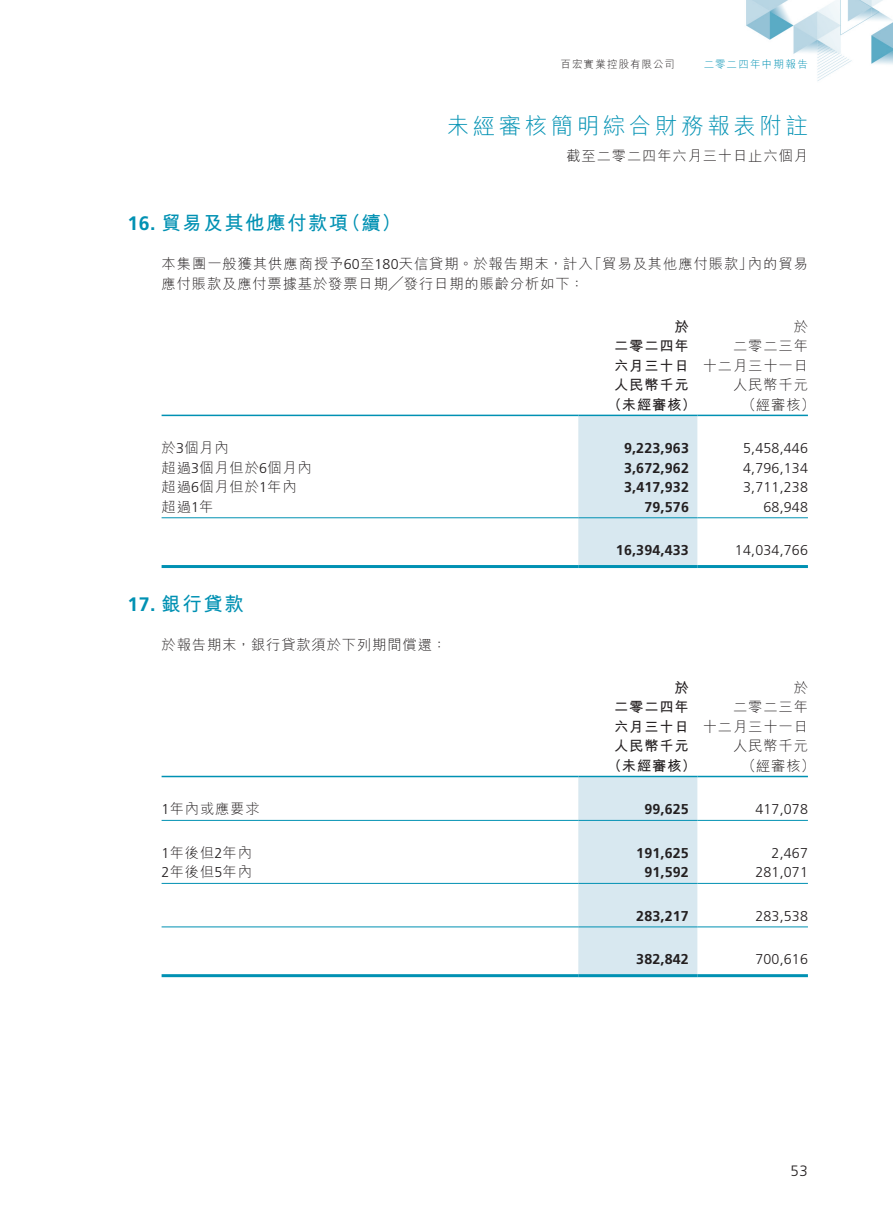
<style>
.page{position:relative;width:893px;height:1212px;background:#fff}
.page>*{position:absolute;margin:0;border:0;box-sizing:border-box;transform-origin:0 0}
.t1{font:300 22.5px "M Hei HK";letter-spacing:.16em;color:#0091b3}
.t2{font:700 19.5px "M Hei HK";letter-spacing:.075em;color:#0091b3}
.t3{font:300 15px "Frutiger LT Std";color:#231f20}
.t4{font:300 14.25px/19.5px "M Hei HK";letter-spacing:.065em;color:#231f20;text-align:right}
.t5{font:700 14.25px "Frutiger LT Std";letter-spacing:.015em;color:#231f20}
.t6{font:300 14.25px "Frutiger LT Std";letter-spacing:.015em;color:#231f20}
.t7{font:700 14.25px/19.5px "M Hei HK";letter-spacing:.065em;color:#231f20;text-align:justify}
.t8{font:300 10.5px "M Hei HK";letter-spacing:.1em;color:#231f20}
.t9{font:300 10.5px "M Hei HK";letter-spacing:.12em;color:#0091b3}
.s1{font-family:"Frutiger LT Std"}
</style>
<div class="page">
<img style="left:746px;top:0;width:147px;height:81px">
<div style="left:578px;top:416px;width:119px;height:149px;background:#d8e8f0"></div>
<hr style="left:162px;top:415px;width:416px;height:1px;background:#0091b3">
<hr style="left:578px;top:415px;width:119px;height:1px;background:#0091b3">
<hr style="left:697px;top:415px;width:111px;height:1px;background:#0091b3">
<hr style="left:162px;top:517px;width:416px;height:1px;background:#0091b3">
<hr style="left:578px;top:517px;width:119px;height:1px;background:#0091b3">
<hr style="left:697px;top:517px;width:111px;height:1px;background:#0091b3">
<hr style="left:162px;top:565px;width:416px;height:3px;background:#0091b3">
<hr style="left:578px;top:565px;width:119px;height:3px;background:#0091b3">
<hr style="left:697px;top:565px;width:111px;height:3px;background:#0091b3">
<div style="left:578px;top:777px;width:119px;height:197px;background:#d8e8f0"></div>
<hr style="left:162px;top:776px;width:416px;height:1px;background:#0091b3">
<hr style="left:578px;top:776px;width:119px;height:1px;background:#0091b3">
<hr style="left:697px;top:776px;width:111px;height:1px;background:#0091b3">
<hr style="left:162px;top:820px;width:416px;height:1px;background:#0091b3">
<hr style="left:578px;top:820px;width:119px;height:1px;background:#0091b3">
<hr style="left:697px;top:820px;width:111px;height:1px;background:#0091b3">
<hr style="left:162px;top:883px;width:416px;height:1px;background:#0091b3">
<hr style="left:578px;top:883px;width:119px;height:1px;background:#0091b3">
<hr style="left:697px;top:883px;width:111px;height:1px;background:#0091b3">
<hr style="left:162px;top:926px;width:416px;height:1px;background:#0091b3">
<hr style="left:578px;top:926px;width:119px;height:1px;background:#0091b3">
<hr style="left:697px;top:926px;width:111px;height:1px;background:#0091b3">
<hr style="left:162px;top:974px;width:416px;height:3px;background:#0091b3">
<hr style="left:578px;top:974px;width:119px;height:3px;background:#0091b3">
<hr style="left:697px;top:974px;width:111px;height:3px;background:#0091b3">
<p class="t8" style="left:560px;top:58px;width:116px">百宏實業控股有限公司</p>
<p class="t9" style="left:704px;top:58px;width:106px">二零二四年中期報告</p>
<h1 class="t1" style="left:447px;top:114px;width:363px">未經審核簡明綜合財務報表附註</h1>
<p class="t4" style="left:566px;top:145px;width:243px">截至二零二四年六月三十日止六個月</p>
<h2 class="t2" style="left:128px;top:209px;width:275px"><span class="s1">16.</span> 貿易及其他應付款項（續）</h2>
<p class="t4" style="left:162px;top:254px;width:648px;text-align:left">本集團一般獲其供應商授予<span class="s1">60</span>至<span class="s1">180</span>天信貸期。於報告期末，計入「貿易及其他應付賬款」內的貿易應付賬款及應付票據基於發票日期╱發行日期的賬齡分析如下：</p>
<p class="t7" style="left:614px;top:316px;width:76px;text-indent:61px">於二零二四年六月三十日</p>
<p class="t4" style="left:703px;top:317px;width:107px">於<br>二零二三年<br>十二月三十一日</p>
<p class="t7" style="left:614px;top:374px;width:76px">人民幣千元</p>
<p class="t4" style="left:733px;top:375px;width:76px">人民幣千元</p>
<p class="t7" style="left:607px;top:394px;width:90px">（未經審核）</p>
<p class="t4" style="left:742px;top:395px;width:75px">（經審核）</p>
<p class="t4" style="left:162px;top:438px;width:69px">於<span class="s1">3</span>個月內</p>
<p class="t5" style="left:624px;top:440px;width:66px">9,223,963</p>
<p class="t6" style="left:743px;top:440px;width:66px">5,458,446</p>
<p class="t4" style="left:162px;top:458px;width:152px">超過<span class="s1">3</span>個月但於<span class="s1">6</span>個月內</p>
<p class="t5" style="left:624px;top:459px;width:66px">3,672,962</p>
<p class="t6" style="left:743px;top:460px;width:66px">4,796,134</p>
<p class="t4" style="left:162px;top:477px;width:137px">超過<span class="s1">6</span>個月但於<span class="s1">1</span>年內</p>
<p class="t5" style="left:624px;top:479px;width:66px">3,417,932</p>
<p class="t6" style="left:743px;top:479px;width:66px">3,711,238</p>
<p class="t4" style="left:162px;top:497px;width:53px">超過<span class="s1">1</span>年</p>
<p class="t5" style="left:644px;top:498px;width:46px">79,576</p>
<p class="t6" style="left:763px;top:499px;width:46px">68,948</p>
<p class="t5" style="left:616px;top:542px;width:74px">16,394,433</p>
<p class="t6" style="left:735px;top:542px;width:74px">14,034,766</p>
<h2 class="t2" style="left:128px;top:589px;width:118px"><span class="s1">17.</span> 銀行貸款</h2>
<p class="t4" style="left:162px;top:634px;width:286px">於報告期末，銀行貸款須於下列期間償還：</p>
<p class="t7" style="left:614px;top:677px;width:76px;text-indent:61px">於二零二四年六月三十日</p>
<p class="t4" style="left:703px;top:678px;width:107px">於<br>二零二三年<br>十二月三十一日</p>
<p class="t7" style="left:614px;top:735px;width:76px">人民幣千元</p>
<p class="t4" style="left:733px;top:736px;width:76px">人民幣千元</p>
<p class="t7" style="left:607px;top:755px;width:90px">（未經審核）</p>
<p class="t4" style="left:742px;top:756px;width:75px">（經審核）</p>
<p class="t4" style="left:162px;top:799px;width:100px"><span class="s1">1</span>年內或應要求</p>
<p class="t5" style="left:644px;top:801px;width:46px">99,625</p>
<p class="t6" style="left:755px;top:801px;width:54px">417,078</p>
<p class="t4" style="left:162px;top:843px;width:92px"><span class="s1">1</span>年後但<span class="s1">2</span>年內</p>
<p class="t5" style="left:636px;top:845px;width:54px">191,625</p>
<p class="t6" style="left:771px;top:845px;width:38px">2,467</p>
<p class="t4" style="left:162px;top:862px;width:92px"><span class="s1">2</span>年後但<span class="s1">5</span>年內</p>
<p class="t5" style="left:644px;top:864px;width:46px">91,592</p>
<p class="t6" style="left:755px;top:864px;width:54px">281,071</p>
<p class="t5" style="left:636px;top:908px;width:54px">283,217</p>
<p class="t6" style="left:755px;top:908px;width:54px">283,538</p>
<p class="t5" style="left:636px;top:951px;width:54px">382,842</p>
<p class="t6" style="left:755px;top:951px;width:54px">700,616</p>
<p class="t3" style="left:791px;top:1162px;width:19px">53</p>
</div>
